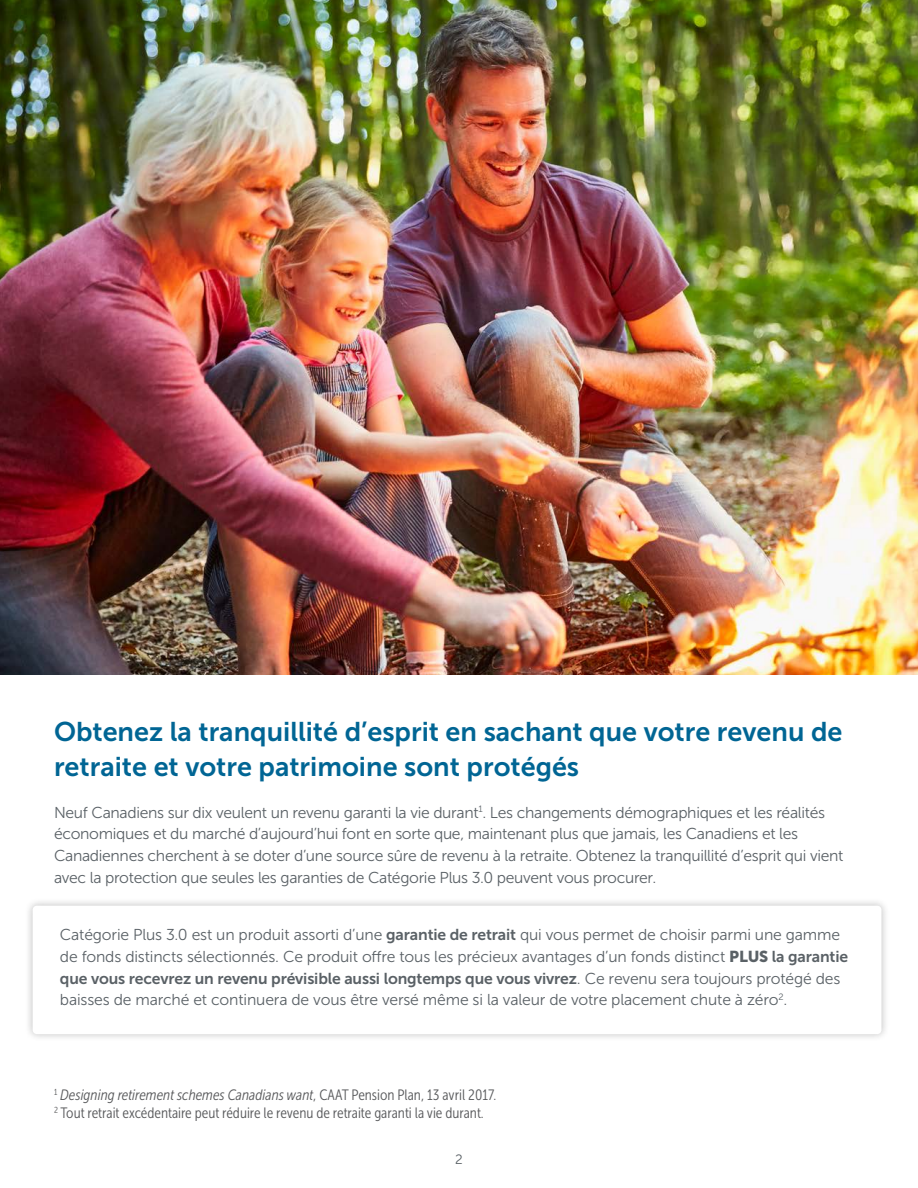
<style>
.page{position:relative;width:918px;height:1188px;background:#fff}
.page>*{position:absolute;margin:0;border:0;box-sizing:border-box;transform-origin:0 0}
.CP3-inside_header{font:27px/34.5px "Museo Sans 700";color:#006594}
.EL_Body_Copy{font:15.75px/21.8px "Museo Sans 300";letter-spacing:-.02em;color:#5a6166}
.EL_Footnote_Legal{font:15px "Museo Sans Cond 300";color:#58595b}
.EL_Footnote_Legal-2{font:italic 15px "Museo Sans Cond 300";color:#58595b}
.t1{font:13.5px "Museo Sans 300";color:#5a6166}
.s1{font-family:"Museo Sans 700"}
.s2{font-family:"Museo Sans 900"}
.s3{font-style:normal}
</style>
<div class="page">
<img style="left:0;top:0;width:918px;height:675px">
<div style="left:25px;top:898px;width:865px;height:145px;background:#000;opacity:.25"></div>
<div style="left:33px;top:906px;width:848px;height:128px;background:#fff;border-radius:4px"></div>
<h2 class="CP3-inside_header" style="left:54px;top:715px;width:790px">Obtenez la tranquillité d’esprit en sachant que votre revenu de retraite et votre patrimoine sont protégés</h2>
<p class="EL_Body_Copy" style="left:54px;top:801px;width:791px">Neuf Canadiens sur dix veulent un revenu garanti la vie durant<sup>1</sup>. Les changements démographiques et les réalités économiques et du marché d’aujourd’hui font en sorte que, maintenant plus que jamais, les Canadiens et les Canadiennes cherchent à se doter d’une source sûre de revenu à la retraite. Obtenez la tranquillité d’esprit qui vient avec la protection que seules les garanties de Catégorie Plus 3.0 peuvent vous procurer.</p>
<p class="EL_Body_Copy" style="left:60px;top:924px;width:790px">Catégorie Plus 3.0 est un produit assorti d’une <span class="s1">garantie de retrait</span> qui vous permet de choisir parmi une gamme de fonds distincts sélectionnés. Ce produit offre tous les précieux avantages d’un fonds distinct <span class="s2">PLUS</span> <span class="s1">la garantie que vous recevrez un revenu prévisible aussi longtemps que vous vivrez</span>. Ce revenu sera toujours protégé des baisses de marché et continuera de vous être versé même si la valeur de votre placement chute à zéro<sup>2</sup>.</p>
<p class="EL_Footnote_Legal-2" style="left:54px;top:1087px;width:444px"><sup>1</sup> Designing retirement schemes Canadians want<span class="s3">, CAAT Pension Plan, 13 avril 2017.</span></p>
<p class="EL_Footnote_Legal" style="left:54px;top:1105px;width:431px"><sup>2</sup> Tout retrait excédentaire peut réduire le revenu de retraite garanti la vie durant.</p>
<p class="t1" style="left:455px;top:1152px;width:9px">2</p>
</div>
